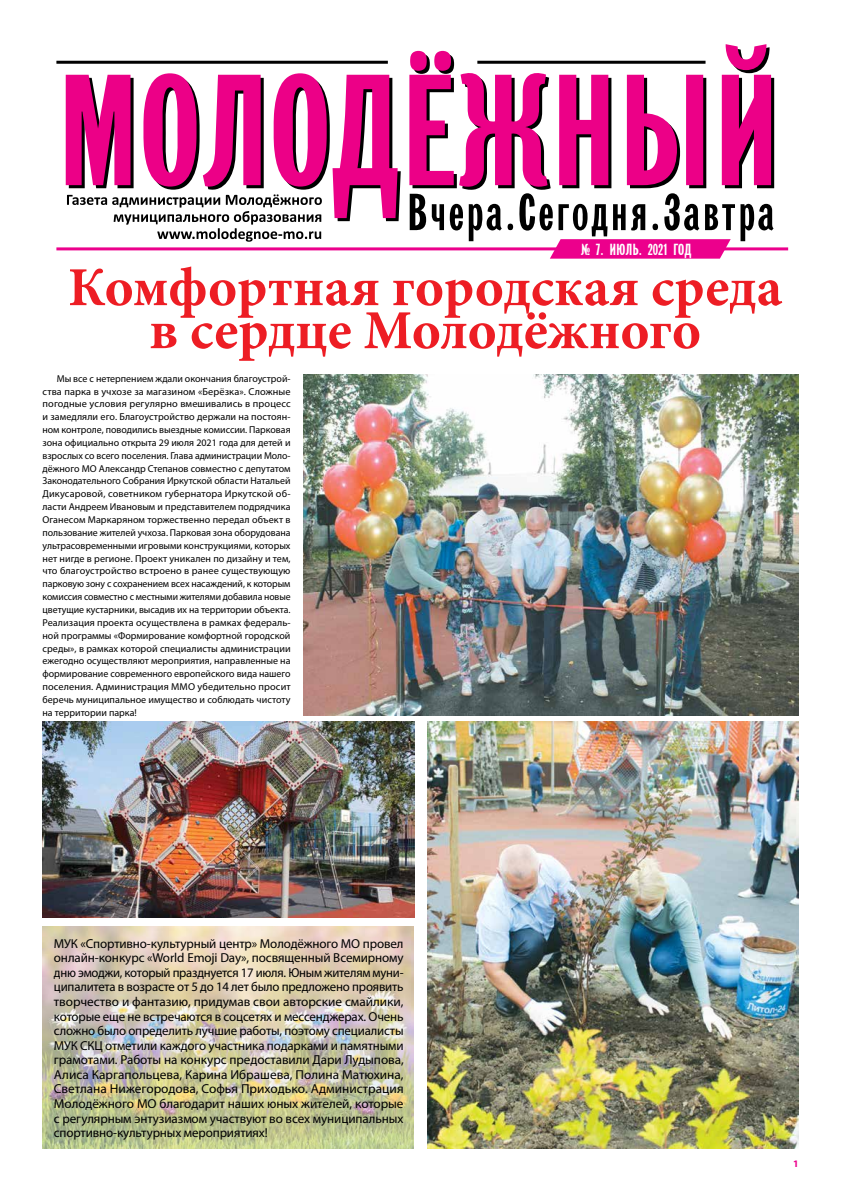
<style>
.page{position:relative;width:842px;height:1191px;background:#fff}
.page>*{position:absolute;margin:0;border:0;box-sizing:border-box;transform-origin:0 0}
.t1{font:700 55px/43px "Minion Pro";color:#ed1d24;text-align:center}
.t2{font:15.7px "Newspaper Sans CTT";color:#fff}
.t3{font:13px/14.6px "Myriad Pro";letter-spacing:-.01em;color:#000;text-align:justify}
.t4{font:10px/12.8px "Myriad Pro";color:#000;text-align:justify}
.t5{font:700 10px "Myriad Pro";color:#ec008c}
</style>
<div class="page">
<img style="left:43px;top:926px;width:371px;height:222px">
<svg style="left:66px;top:44px;width:705px;height:174px"></svg>
<svg style="left:410px;top:193px;width:363px;height:48px"></svg>
<svg style="left:67px;top:194px;width:255px;height:48px"></svg>
<hr style="left:56px;top:247px;width:732px;height:3px;background:#ec008c">
<hr style="left:56px;top:61px;width:332px;height:3px;background:#000">
<hr style="left:477px;top:61px;width:228px;height:3px;background:#000">
<div style="left:555px;top:238px;width:170px;height:22px;background:#ec008c"></div>
<img style="left:303px;top:374px;width:496px;height:342px">
<img style="left:43px;top:721px;width:372px;height:196px">
<img style="left:427px;top:721px;width:371px;height:427px">
<h2 class="t2" style="left:581px;top:240px;width:112px">№ 7. ИЮЛЬ. 2021 ГОД</h2>
<h1 class="t1" style="left:68px;top:265px;width:716px">Комфортная городская среда в сердце Молодёжного</h1>
<p class="t4" style="left:43px;top:372px;width:250px;text-indent:14px">Мы все с нетерпением ждали окончания благоустрой&shy;ства парка в учхозе за магазином «Берёзка». Сложные погодные условия регулярно вмешивались в процесс и замедляли его. Благоустройство держали на постоян&shy;ном контроле, поводились выездные комиссии. Парковая зона официально открыта 29 июля 2021 года для детей и взрослых со всего поселения. Глава администрации Моло&shy;дёжного МО Александр Степанов совместно с депутатом Законодательного Собрания Иркутской области Натальей Дикусаровой, советником губернатора Иркутской об&shy;ласти Андреем Ивановым и представителем подрядчика Оганесом Маркаряном торжественно передал объект в пользование жителей учхоза. Парковая зона оборудована ультрасовременными игровыми конструкциями, которых нет нигде в регионе. Проект уникален по дизайну и тем, что благоустройство встроено в ранее существующую парковую зону с сохранением всех насаждений, к которым комиссия совместно с местными жителями добавила новые цветущие кустарники, высадив их на территории объекта.<br>Реализация проекта осуществлена в рамках федераль&shy;ной программы «Формирование комфортной городской среды», в рамках которой специалисты администрации ежегодно осуществляют мероприятия, направленные на формирование современного европейского вида нашего поселения. Администрация ММО убедительно просит беречь муниципальное имущество и соблюдать чистоту на территории парка!</p>
<p class="t3" style="left:54px;top:935px;width:351px">МУК «Спортивно-культурный центр» Молодёжного МО провел онлайн-конкурс «World Emoji Day», посвященный Всемирному дню эмоджи, который празднуется 17 июля. Юным жителям муни&shy;ципалитета в возрасте от 5 до 14 лет было предложено проявить творчество и фантазию, придумав свои авторские смайлики, которые еще не встречаются в соцсетях и мессенджерах. Очень сложно было определить лучшие работы, поэтому специалисты МУК СКЦ отметили каждого участника подарками и памятными грамотами. Работы на конкурс предоставили Дари Лудыпова, Алиса Каргапольцева, Карина Ибрашева, Полина Матюхина, Светлана Нижегородова, Софья Приходько. Администрация Молодёжного МО благодарит наших юных жителей, которые с регулярным энтузиазмом участвуют во всех муниципальных спортивно-культурных мероприятиях!</p>
<p class="t5" style="left:793px;top:1157px;width:7px">1</p>
</div>
